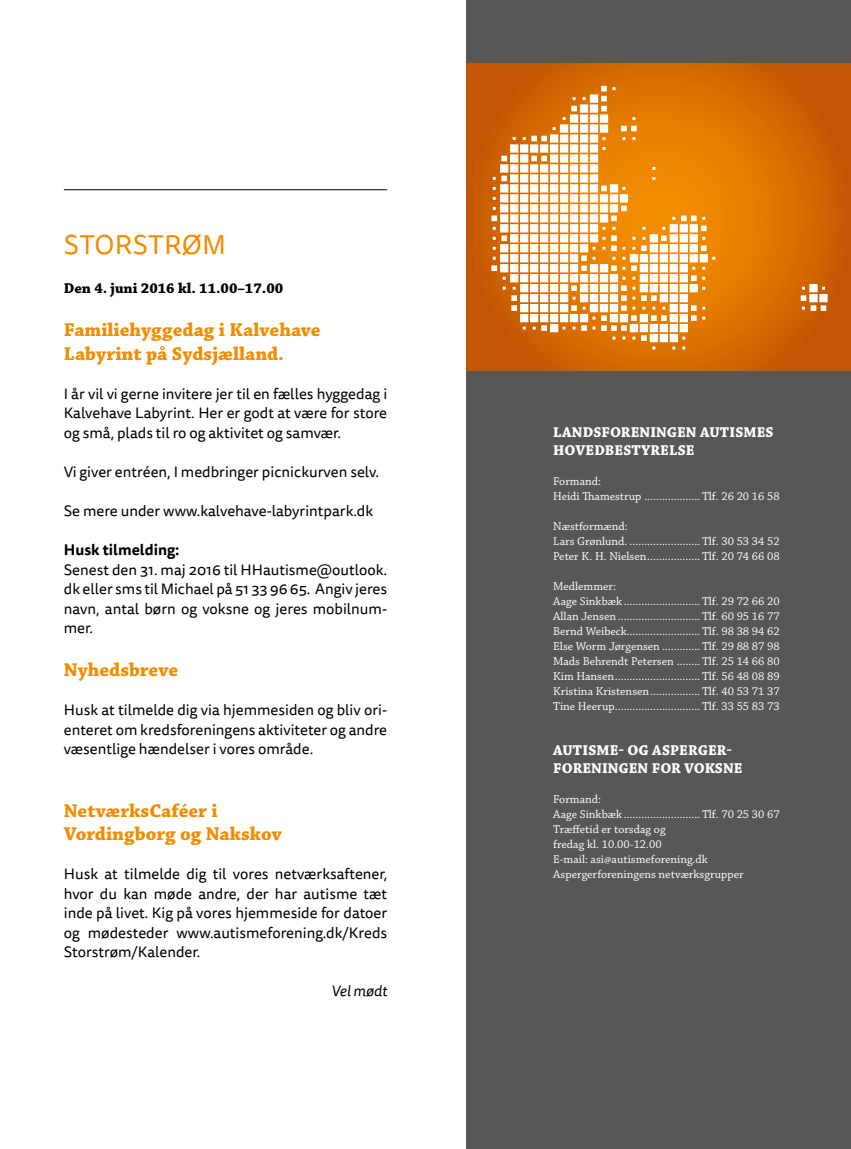
<style>
.page{position:relative;width:851px;height:1149px;background:#fff}
.page>*{position:absolute;margin:0;border:0;box-sizing:border-box;transform-origin:0 0}
.t1{font:27px "Tisa Sans Pro";letter-spacing:.01em;color:#f28c00}
.t2{font:700 19.5px/23.4px "Chaparral Pro";color:#f28c00}
.t3{font:15px/19.5px "Tisa Sans Pro";color:#000;text-align:justify}
.t4{font:700 15px/18px "Chaparral Pro";letter-spacing:.005em;color:#fff}
.t5{font:700 15px "Chaparral Pro";color:#000}
.t6{font:700 15px "Tisa Sans Pro";color:#000}
.t7{font:italic 15px "Tisa Sans Pro";color:#000}
.t8{font:12px/15px "Chaparral Pro";color:#fff}
</style>
<div class="page">
<hr style="left:64px;top:189px;width:323px;height:1px;background:#000">
<div style="left:466px;top:0;width:384px;height:1148px;background:#575756"></div>
<svg style="left:466px;top:64px;width:384px;height:306px;background:#c85d02"></svg>
<svg style="left:491px;top:86px;width:336px;height:263px;background:#e49238"></svg>
<h1 class="t1" style="left:64px;top:227px;width:164px">STORSTRØM</h1>
<p class="t5" style="left:64px;top:280px;width:221px">Den 4. juni 2016 kl. 11.00–17.00</p>
<h2 class="t2" style="left:64px;top:319px;width:258px">Familiehyggedag i Kalvehave<br>Labyrint på Sydsjælland.</h2>
<p class="t3" style="left:64px;top:384px;width:325px">I år vil vi gerne invitere jer til en fælles hyggedag i Kalvehave Labyrint. Her er godt at være for store og små, plads til ro og aktivitet og samvær.</p>
<p class="t3" style="left:64px;top:462px;width:316px">Vi giver entréen, I medbringer picnickurven selv.</p>
<p class="t3" style="left:64px;top:501px;width:311px">Se mere under www.kalvehave-labyrintpark.dk</p>
<p class="t6" style="left:64px;top:538px;width:117px">Husk tilmelding:</p>
<p class="t3" style="left:64px;top:559px;width:325px">Senest den 31. maj 2016 til HHautisme@outlook. dk eller sms til Michael på 51 33 96 65. Angiv jeres navn, antal børn og voksne og jeres mobilnum&shy;mer.</p>
<h2 class="t2" style="left:64px;top:658px;width:116px">Nyhedsbreve</h2>
<p class="t3" style="left:64px;top:700px;width:325px">Husk at tilmelde dig via hjemmesiden og bliv ori&shy;enteret om kredsforeningens aktiviteter og andre væsentlige hændelser i vores område.</p>
<h2 class="t2" style="left:64px;top:798px;width:219px">NetværksCaféer i<br>Vordingborg og Nakskov</h2>
<p class="t3" style="left:64px;top:864px;width:325px">Husk at tilmelde dig til vores netværksaftener, hvor du kan møde andre, der har autisme tæt inde på livet. Kig på vores hjemmeside for datoer og mødesteder www.autismeforening.dk/Kreds Storstrøm/Kalender.</p>
<p class="t7" style="left:331px;top:980px;width:57px">Vel mødt</p>
<p class="t4" style="left:553px;top:423px;width:222px">LANDSFORENINGEN AUTISMES<br>HOVEDBESTYRELSE</p>
<p class="t8" style="left:553px;top:473px;width:228px">Formand:<br>Heidi Thamestrup ................... Tlf. 26 20 16 58</p>
<p class="t8" style="left:553px;top:518px;width:228px">Næstformænd:<br>Lars Grønlund. ........................ Tlf. 30 53 34 52<br>Peter K. H. Nielsen.................. Tlf. 20 74 66 08</p>
<p class="t8" style="left:553px;top:578px;width:228px">Medlemmer:<br>Aage Sinkbæk .......................... Tlf. 29 72 66 20<br>Allan Jensen ............................ Tlf. 60 95 16 77<br>Bernd Weibeck......................... Tlf. 98 38 94 62<br>Else Worm Jørgensen ............. Tlf. 29 88 87 98<br>Mads Behrendt Petersen ........ Tlf. 25 14 66 80<br>Kim Hansen............................. Tlf. 56 48 08 89<br>Kristina Kristensen................. Tlf. 40 53 71 37<br>Tine Heerup............................. Tlf. 33 55 83 73</p>
<p class="t4" style="left:553px;top:741px;width:191px">AUTISME- OG ASPERGER-<br>FORENINGEN FOR VOKSNE</p>
<p class="t8" style="left:553px;top:791px;width:228px">Formand:<br>Aage Sinkbæk .......................... Tlf. 70 25 30 67<br>Træffetid er torsdag og<br>fredag kl. 10.00-12.00<br>E-mail: asi@autismeforening.dk<br>Aspergerforeningens netværksgrupper</p>
</div>
